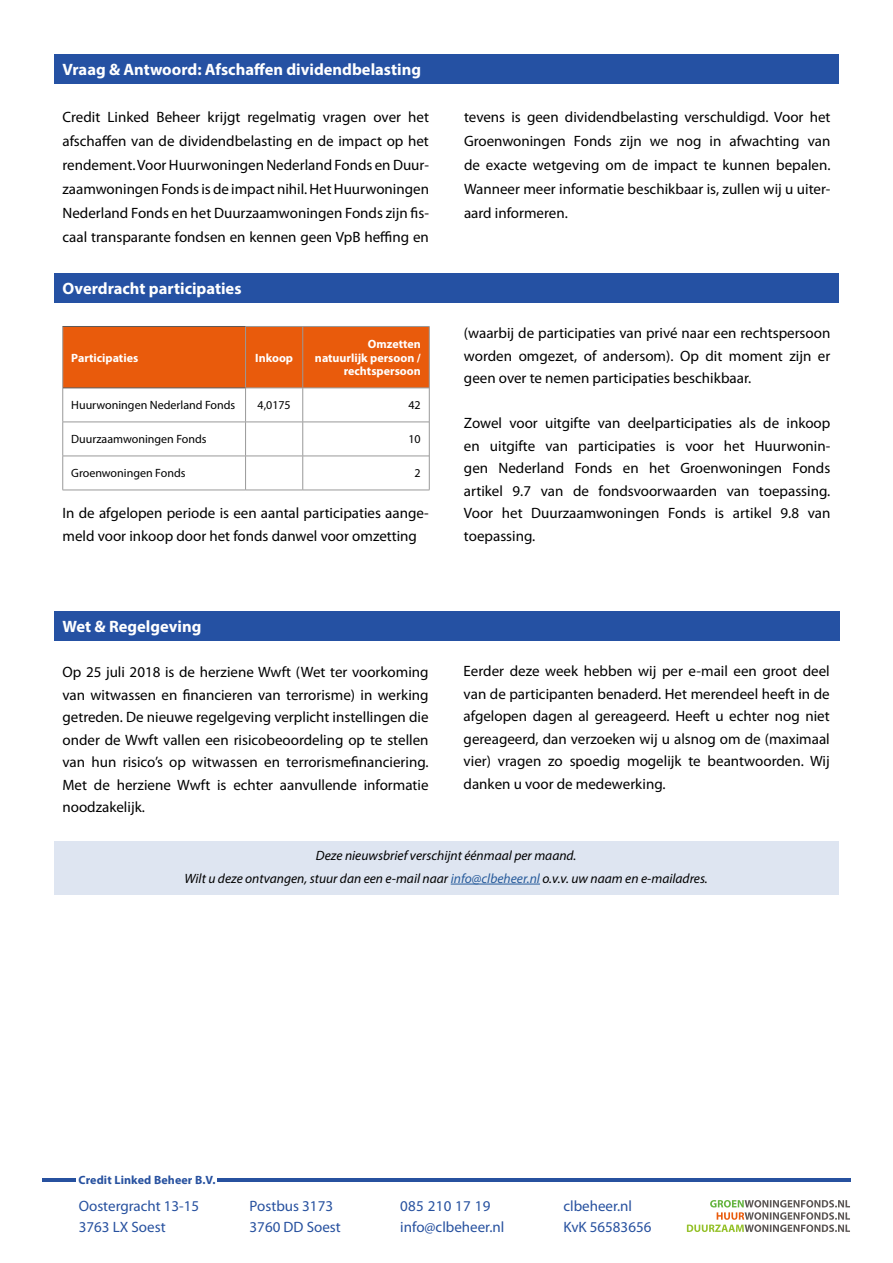
<style>
.page{position:relative;width:893px;height:1263px;background:#fff}
.page>*{position:absolute;margin:0;border:0;box-sizing:border-box;transform-origin:0 0}
.t1{font:700 16.5px "Myriad Pro";color:#fff}
.t2{font:15px/22.5px "Myriad Pro";color:#000;text-align:justify}
.t3{font:15px/21px "Myriad Pro";color:#27519f}
.t4{font:italic 13.5px/22.5px "Myriad Pro";color:#000;text-align:center}
.t5{font:12px "Myriad Pro";color:#000}
.t6{font:700 12px/13.5px "Myriad Pro";color:#fff;text-align:right}
.t7{font:700 12px "Myriad Pro";letter-spacing:.01em;color:#27519f}
.s1{color:#275b9b}
</style>
<div class="page">
<hr style="left:217px;top:1178px;width:633px;height:4px;background:#27519f">
<hr style="left:43px;top:1178px;width:33px;height:4px;background:#27519f">
<svg style="left:687px;top:1200px;width:163px;height:32px"></svg>
<div style="left:54px;top:54px;width:383px;height:29px;background:#2551a3"></div>
<div style="left:54px;top:273px;width:383px;height:30px;background:#2551a3"></div>
<div style="left:63px;top:327px;width:366px;height:61px;background:#e95b0c"></div>
<hr style="left:429px;top:327px;width:1px;height:61px;background:#999">
<hr style="left:429px;top:388px;width:1px;height:34px;background:#999">
<hr style="left:429px;top:422px;width:1px;height:34px;background:#999">
<hr style="left:429px;top:456px;width:1px;height:34px;background:#999">
<hr style="left:62px;top:327px;width:1px;height:61px;background:#999">
<hr style="left:245px;top:326px;width:58px;height:1px;background:#999">
<hr style="left:245px;top:327px;width:1px;height:61px;background:#999">
<hr style="left:303px;top:326px;width:126px;height:1px;background:#999">
<hr style="left:302px;top:327px;width:1px;height:61px;background:#999">
<hr style="left:62px;top:388px;width:1px;height:34px;background:#999">
<hr style="left:245px;top:388px;width:58px;height:1px;background:#999">
<hr style="left:245px;top:388px;width:1px;height:34px;background:#999">
<hr style="left:303px;top:388px;width:126px;height:1px;background:#999">
<hr style="left:302px;top:388px;width:1px;height:34px;background:#999">
<hr style="left:63px;top:422px;width:183px;height:1px;background:#999">
<hr style="left:62px;top:422px;width:1px;height:34px;background:#999">
<hr style="left:246px;top:422px;width:57px;height:1px;background:#999">
<hr style="left:245px;top:422px;width:1px;height:34px;background:#999">
<hr style="left:303px;top:422px;width:126px;height:1px;background:#999">
<hr style="left:302px;top:422px;width:1px;height:34px;background:#999">
<hr style="left:63px;top:456px;width:183px;height:1px;background:#999">
<hr style="left:62px;top:456px;width:1px;height:34px;background:#999">
<hr style="left:246px;top:456px;width:57px;height:1px;background:#999">
<hr style="left:245px;top:456px;width:1px;height:34px;background:#999">
<hr style="left:303px;top:456px;width:126px;height:1px;background:#999">
<hr style="left:302px;top:456px;width:1px;height:34px;background:#999">
<hr style="left:63px;top:490px;width:183px;height:1px;background:#999">
<hr style="left:246px;top:490px;width:57px;height:1px;background:#999">
<hr style="left:303px;top:490px;width:126px;height:1px;background:#999">
<hr style="left:63px;top:326px;width:182px;height:1px;background:#5e5957">
<hr style="left:63px;top:388px;width:182px;height:1px;background:#5e5957">
<div style="left:54px;top:611px;width:383px;height:29px;background:#2551a3"></div>
<div style="left:424px;top:273px;width:415px;height:30px;background:#2551a3"></div>
<div style="left:424px;top:54px;width:415px;height:30px;background:#2551a3"></div>
<div style="left:424px;top:611px;width:415px;height:29px;background:#2551a3"></div>
<div style="left:54px;top:841px;width:784px;height:31px;background:#dee5f1"></div>
<div style="left:54px;top:864px;width:784px;height:30px;background:#dee5f1"></div>
<hr style="left:451px;top:884px;width:89px;height:1px;background:#275b9b">
<p class="t1" style="left:63px;top:59px;width:360px">Vraag &amp; Antwoord: Afschaffen dividendbelasting</p>
<p class="t2" style="left:63px;top:105px;width:368px;line-height:24px">Credit Linked Beheer krijgt regelmatig vragen over het afschaffen van de dividendbelasting en de impact op het rendement. Voor Huurwoningen Nederland Fonds en Duur&shy;zaamwoningen Fonds is de impact nihil. Het Huurwoningen Nederland Fonds en het Duurzaamwoningen Fonds zijn fis&shy;caal transparante fondsen en kennen geen VpB heffing en</p>
<p class="t2" style="left:464px;top:105px;width:368px;line-height:24px">tevens is geen dividendbelasting verschuldigd. Voor het Groenwoningen Fonds zijn we nog in afwachting van de exacte wetgeving om de impact te kunnen bepalen.<br>Wanneer meer informatie beschikbaar is, zullen wij u uiter&shy;aard informeren.</p>
<p class="t1" style="left:63px;top:278px;width:181px">Overdracht participaties</p>
<p class="t6" style="left:71px;top:350px;width:68px">Participaties</p>
<p class="t6" style="left:255px;top:350px;width:39px">Inkoop</p>
<p class="t6" style="left:315px;top:337px;width:107px">Omzetten natuurlijk persoon / rechtspersoon</p>
<p class="t5" style="left:71px;top:399px;width:166px">Huurwoningen Nederland Fonds</p>
<p class="t5" style="left:258px;top:399px;width:35px">4,0175</p>
<p class="t5" style="left:408px;top:399px;width:14px">42</p>
<p class="t5" style="left:71px;top:433px;width:137px">Duurzaamwoningen Fonds</p>
<p class="t5" style="left:408px;top:433px;width:14px">10</p>
<p class="t5" style="left:71px;top:467px;width:116px">Groenwoningen Fonds</p>
<p class="t5" style="left:415px;top:467px;width:8px">2</p>
<p class="t2" style="left:63px;top:502px;width:368px">In de afgelopen periode is een aantal participaties aange&shy;meld voor inkoop door het fonds danwel voor omzetting</p>
<p class="t2" style="left:464px;top:322px;width:368px">(waarbij de participaties van privé naar een rechtspersoon worden omgezet, of andersom). Op dit moment zijn er geen over te nemen participaties beschikbaar.</p>
<p class="t2" style="left:464px;top:412px;width:368px">Zowel voor uitgifte van deelparticipaties als de inkoop en uitgifte van participaties is voor het Huurwonin&shy;gen Nederland Fonds en het Groenwoningen Fonds artikel 9.7 van de fondsvoorwaarden van toepassing.<br>Voor het Duurzaamwoningen Fonds is artikel 9.8 van toepassing.</p>
<p class="t1" style="left:63px;top:616px;width:140px">Wet &amp; Regelgeving</p>
<p class="t2" style="left:63px;top:661px;width:368px">Op 25 juli 2018 is de herziene Wwft (Wet ter voorkoming van witwassen en financieren van terrorisme) in werking getreden. De nieuwe regelgeving verplicht instellingen die onder de Wwft vallen een risicobeoordeling op te stellen van hun risico’s op witwassen en terrorismefinanciering.<br>Met de herziene Wwft is echter aanvullende informatie noodzakelijk.</p>
<p class="t2" style="left:464px;top:660px;width:368px">Eerder deze week hebben wij per e-mail een groot deel van de participanten benaderd. Het merendeel heeft in de afgelopen dagen al gereageerd. Heeft u echter nog niet gereageerd, dan verzoeken wij u alsnog om de (maximaal vier) vragen zo spoedig mogelijk te beantwoorden. Wij danken u voor de medewerking.</p>
<p class="t4" style="left:184px;top:844px;width:525px">Deze nieuwsbrief verschijnt éénmaal per maand.<br>Wilt u deze ontvangen, stuur dan een e-mail naar <span class="s1">info@clbeheer.nl</span> o.v.v. uw naam en e-mailadres.</p>
<p class="t7" style="left:78px;top:1172px;width:139px">Credit Linked Beheer B.V.</p>
<p class="t3" style="left:79px;top:1195px;width:122px">Oostergracht 13-15<br>3763 LX Soest</p>
<p class="t3" style="left:250px;top:1195px;width:93px">Postbus 3173<br>3760 DD Soest</p>
<p class="t3" style="left:563px;top:1195px;width:89px">clbeheer.nl<br>KvK 56583656</p>
<p class="t3" style="left:400px;top:1195px;width:106px">085 210 17 19 info@clbeheer.nl</p>
</div>
